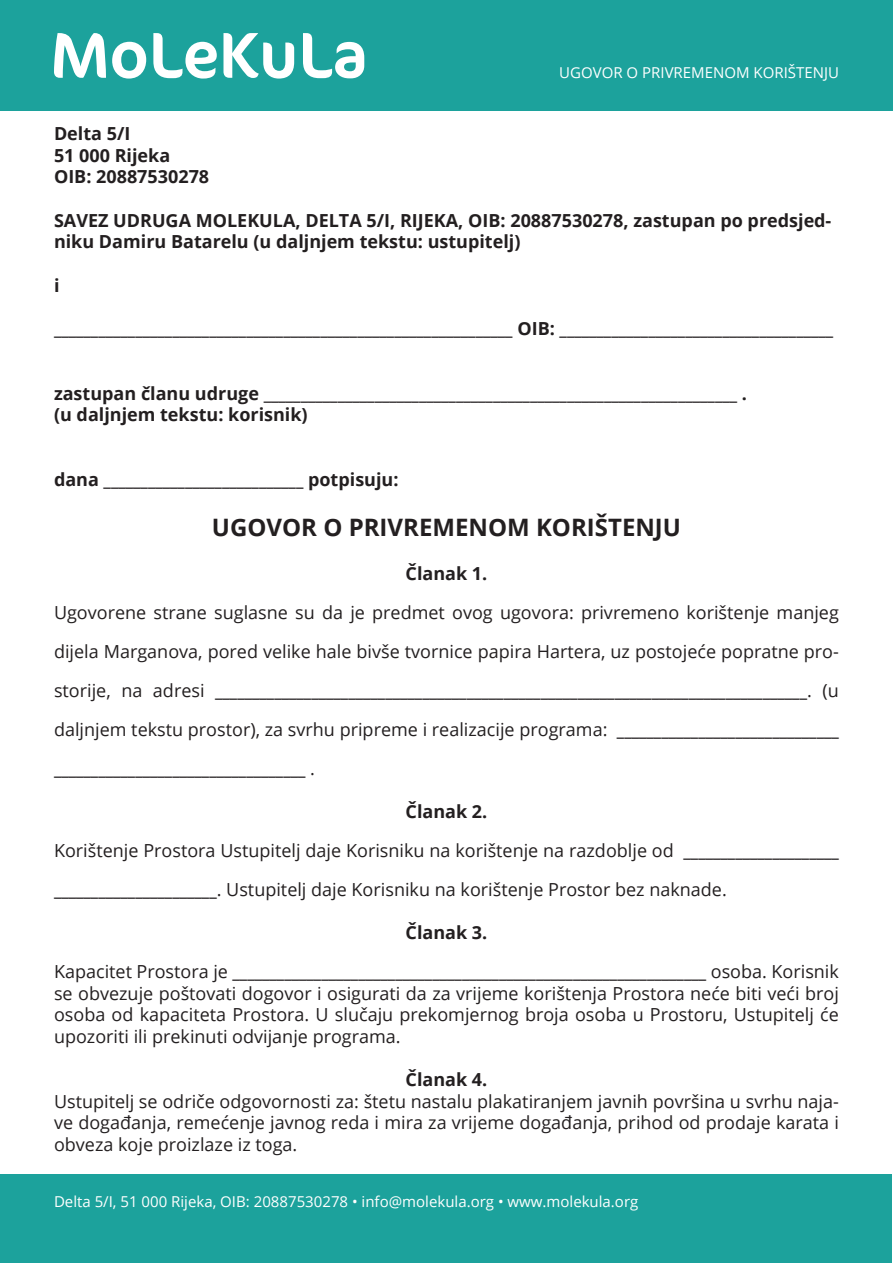
<style>
.page{position:relative;width:893px;height:1263px;background:#fff}
.page>*{position:absolute;margin:0;border:0;box-sizing:border-box;transform-origin:0 0}
.t1{font:700 24px "Open Sans";color:#231f20}
.t2{font:18px/39px "Open Sans";color:#231f20;text-align:justify}
.t3{font:700 18px/21.6px "Open Sans";color:#231f20}
.t4{font:15px "Open Sans";color:#fff}
.s1{font-weight:700}
</style>
<div class="page">
<div style="left:0;top:0;width:893px;height:111px;background:#1ca29c"></div>
<div style="left:0;top:1175px;width:891px;height:88px;background:#1ca29c"></div>
<svg style="left:54px;top:33px;width:310px;height:46px"></svg>
<p class="t4" style="left:559px;top:63px;width:281px">UGOVOR O PRIVREMENOM KORIŠTENJU</p>
<p class="t3" style="left:54px;top:122px;width:78px">Delta 5/I</p>
<p class="t3" style="left:54px;top:144px;width:118px">51 000 Rijeka</p>
<p class="t3" style="left:54px;top:166px;width:157px">OIB: 20887530278</p>
<p class="t3" style="left:54px;top:209px;width:779px">SAVEZ UDRUGA MOLEKULA, DELTA 5/I, RIJEKA, OIB: 20887530278, zastupan po predsjed&shy;niku Damiru Batarelu (u daljnjem tekstu: ustupitelj)</p>
<p class="t3" style="left:54px;top:274px;width:7px">i</p>
<p class="t3" style="left:54px;top:317px;width:781px">______________________________________________________________ OIB: _____________________________________</p>
<p class="t3" style="left:54px;top:382px;width:694px">zastupan članu udruge ________________________________________________________________ .</p>
<p class="t3" style="left:54px;top:403px;width:255px">(u daljnjem tekstu: korisnik)</p>
<p class="t3" style="left:54px;top:468px;width:346px">dana ___________________________ potpisuju:</p>
<p class="t1" style="left:212px;top:511px;width:471px">UGOVOR O PRIVREMENOM KORIŠTENJU</p>
<p class="t3" style="left:406px;top:562px;width:83px">Članak 1.</p>
<p class="t2" style="left:54px;top:592px;width:786px">Ugovorene strane suglasne su da je predmet ovog ugovora: privremeno korištenje manjeg dijela Marganova, pored velike hale bivše tvornice papira Hartera, uz postojeće popratne pro&shy;storije, na adresi <span class="s1">________________________________________________________________________________</span>. (u daljnjem tekstu prostor), za svrhu pripreme i realizacije programa: <span class="s1">______________________________ __________________________________</span> .</p>
<p class="t3" style="left:406px;top:800px;width:83px">Članak 2.</p>
<p class="t2" style="left:54px;top:830px;width:786px">Korištenje Prostora Ustupitelj daje Korisniku na korištenje na razdoblje od <span class="s1">_____________________ ______________________</span>. Ustupitelj daje Korisniku na korištenje Prostor bez naknade.</p>
<p class="t3" style="left:406px;top:921px;width:83px">Članak 3.</p>
<p class="t2" style="left:54px;top:960px;width:786px;line-height:21.6px">Kapacitet Prostora je <span class="s1">________________________________________________________________</span> osoba. Korisnik se obvezuje poštovati dogovor i osigurati da za vrijeme korištenja Prostora neće biti veći broj osoba od kapaciteta Prostora. U slučaju prekomjernog broja osoba u Prostoru, Ustupitelj će upozoriti ili prekinuti odvijanje programa.</p>
<p class="t3" style="left:406px;top:1068px;width:83px">Članak 4.</p>
<p class="t2" style="left:54px;top:1090px;width:786px;line-height:21.6px">Ustupitelj se odriče odgovornosti za: štetu nastalu plakatiranjem javnih površina u svrhu naja&shy;ve događanja, remećenje javnog reda i mira za vrijeme događanja, prihod od prodaje karata i obveza koje proizlaze iz toga.</p>
<p class="t4" style="left:54px;top:1191px;width:586px">Delta 5/I, 51 000 Rijeka, OIB: 20887530278 • info@molekula.org • www.molekula.org</p>
</div>
